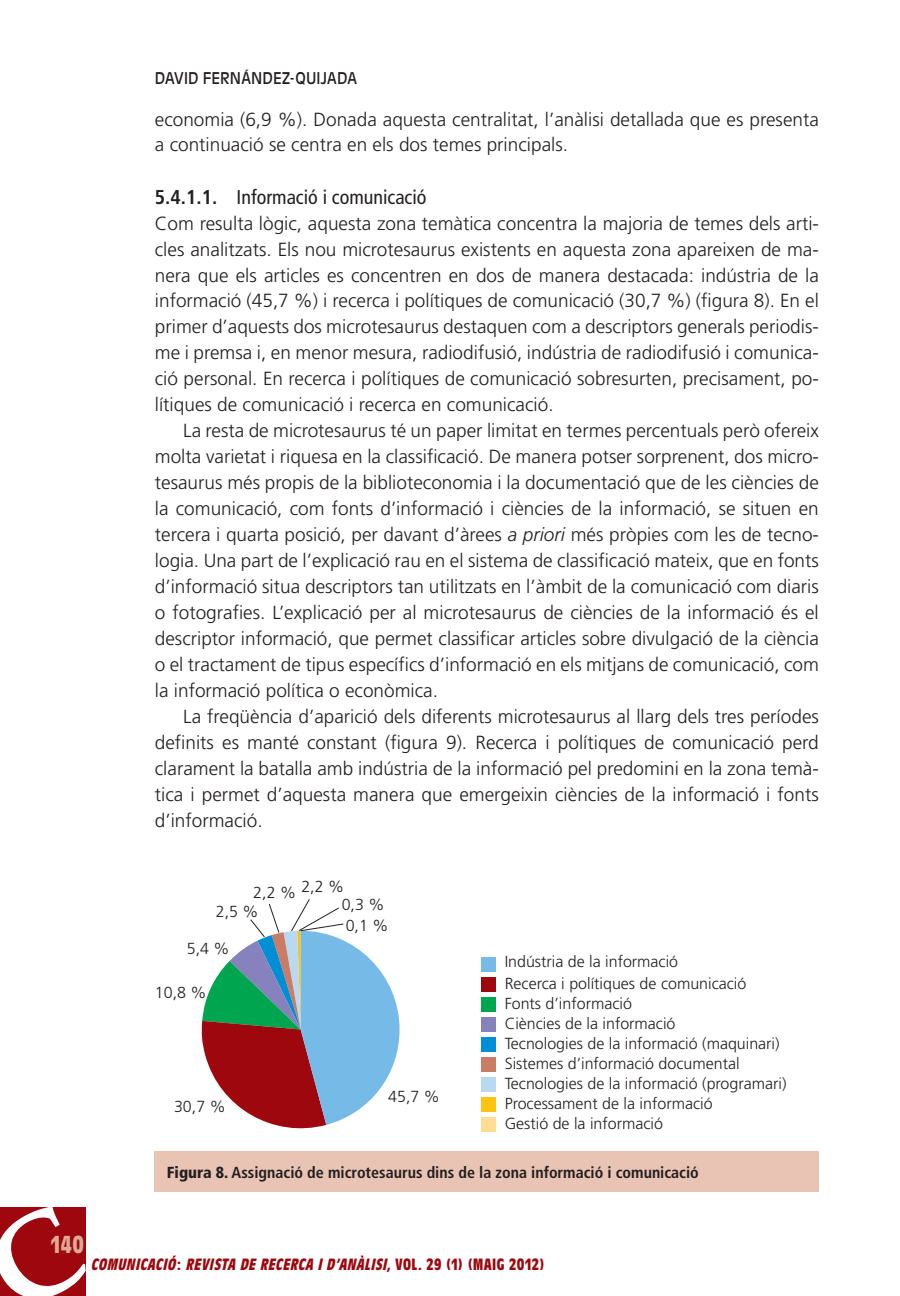
<style>
.page{position:relative;width:900px;height:1296px;background:#fff}
.page>*{position:absolute;margin:0;border:0;box-sizing:border-box;transform-origin:0 0}
.t1{font:700 condensed 24px "Antique Olive";color:#dea995}
.t2{font:condensed 20px "Frutiger";color:#231f20}
.t3{font:300 19px/26px "Frutiger";color:#231f20;text-align:justify}
.t4{font:300 16px/20px "Frutiger";color:#231f20}
.t5{font:700 condensed 16px "Frutiger";color:#231f20}
.t6{font:italic 700 condensed 16px "Antique Olive";letter-spacing:.045em;color:#9d070d}
.t7{font:16px "Antique Olive";letter-spacing:.015em;color:#231f20;scale:.9 1}
.t8{font:700 condensed 16px "Antique Olive";color:#9d070d}
.s1{font-weight:700}
.s2{font-style:italic}
.s3{font-weight:900}
.s4{font-style:normal}
</style>
<div class="page">
<div style="left:155px;top:1151px;width:663px;height:41px;background:#e9c3b3"></div>
<div style="left:481px;top:957px;width:14px;height:14px;background:#76bae7"></div>
<div style="left:481px;top:977px;width:14px;height:14px;background:#9d070d"></div>
<div style="left:481px;top:997px;width:14px;height:14px;background:#00a54f"></div>
<div style="left:481px;top:1017px;width:14px;height:14px;background:#8781bd"></div>
<div style="left:481px;top:1037px;width:14px;height:14px;background:#008fd5"></div>
<div style="left:481px;top:1057px;width:14px;height:14px;background:#cb7c64"></div>
<div style="left:481px;top:1077px;width:14px;height:14px;background:#b9d9f1"></div>
<div style="left:481px;top:1097px;width:14px;height:14px;background:#fec210"></div>
<div style="left:481px;top:1117px;width:14px;height:14px;background:#ffdd91"></div>
<svg style="left:201px;top:899px;width:198px;height:230px"></svg>
<div style="left:0;top:1207px;width:86px;height:89px;background:#9d070d"></div>
<p class="t7" style="left:155px;top:68px;width:226px">DAVID FERNÁNDEZ-QUIJADA</p>
<p class="t3" style="left:155px;top:106px;width:665px">economia (6,9 %). Donada aquesta centralitat, l’anàlisi detallada que es presenta a continuació se centra en els dos temes principals.</p>
<p class="t2" style="left:155px;top:185px;width:273px"><span class="s1">5.4.1.1.</span> Informació i comunicació</p>
<p class="t3" style="left:155px;top:210px;width:665px">Com resulta lògic, aquesta zona temàtica concentra la majoria de temes dels arti&shy;cles analitzats. Els nou microtesaurus existents en aquesta zona apareixen de ma&shy;nera que els articles es concentren en dos de manera destacada: indústria de la informació (45,7 %) i recerca i polítiques de comunicació (30,7 %) (figura 8). En el primer d’aquests dos microtesaurus destaquen com a descriptors generals periodis&shy;me i premsa i, en menor mesura, radiodifusió, indústria de radiodifusió i comunica&shy;ció personal. En recerca i polítiques de comunicació sobresurten, precisament, po&shy;lítiques de comunicació i recerca en comunicació.</p>
<p class="t3" style="left:155px;top:418px;width:665px;text-indent:28px">La resta de microtesaurus té un paper limitat en termes percentuals però ofereix molta varietat i riquesa en la classificació. De manera potser sorprenent, dos micro&shy;tesaurus més propis de la biblioteconomia i la documentació que de les ciències de la comunicació, com fonts d’informació i ciències de la informació, se situen en tercera i quarta posició, per davant d’àrees <span class="s2">a priori</span> més pròpies com les de tecno&shy;logia. Una part de l’explicació rau en el sistema de classificació mateix, que en fonts d’informació situa descriptors tan utilitzats en l’àmbit de la comunicació com diaris o fotografies. L’explicació per al microtesaurus de ciències de la informació és el descriptor informació, que permet classificar articles sobre divulgació de la ciència o el tractament de tipus específics d’informació en els mitjans de comunicació, com la informació política o econòmica.</p>
<p class="t3" style="left:155px;top:704px;width:665px;text-indent:28px">La freqüència d’aparició dels diferents microtesaurus al llarg dels tres períodes definits es manté constant (figura 9). Recerca i polítiques de comunicació perd clarament la batalla amb indústria de la informació pel predomini en la zona temà&shy;tica i permet d’aquesta manera que emergeixin ciències de la informació i fonts d’informació.</p>
<p class="t4" style="left:253px;top:879px;width:92px">2,2 % 2,2 %</p>
<p class="t4" style="left:341px;top:894px;width:48px;line-height:20.6px">0,3 %<br>0,1 %</p>
<p class="t4" style="left:216px;top:901px;width:44px">2,5 %</p>
<p class="t4" style="left:187px;top:938px;width:44px">5,4 %</p>
<p class="t4" style="left:155px;top:982px;width:53px">10,8 %</p>
<p class="t4" style="left:174px;top:1096px;width:53px">30,7 %</p>
<p class="t4" style="left:388px;top:1087px;width:53px">45,7 %</p>
<p class="t4" style="left:504px;top:951px;width:243px;line-height:22px">Indústria de la informació<br>Recerca i polítiques de comunicació</p>
<p class="t4" style="left:504px;top:994px;width:283px">Fonts d’informació<br>Ciències de la informació<br>Tecnologies de la informació (maquinari)<br>Sistemes d’informació documental<br>Tecnologies de la informació (programari)<br>Processament de la informació<br>Gestió de la informació</p>
<p class="t1" style="left:51px;top:1231px;width:34px">140</p>
<p class="t5" style="left:167px;top:1162px;width:533px"><span class="s3">Figura 8.</span> Assignació de microtesaurus dins de la zona informació i comunicació</p>
<p class="t6" style="left:91px;top:1256px;width:391px">COMUNICACIÓ<span class="s4">:</span> REVISTA DE RECERCA I D’ANÀLISI, <span class="s4">V O L . 2 9 ( 1 ) ( maig</span></p>
<p class="t8" style="left:509px;top:1256px;width:37px">2012)</p>
</div>
